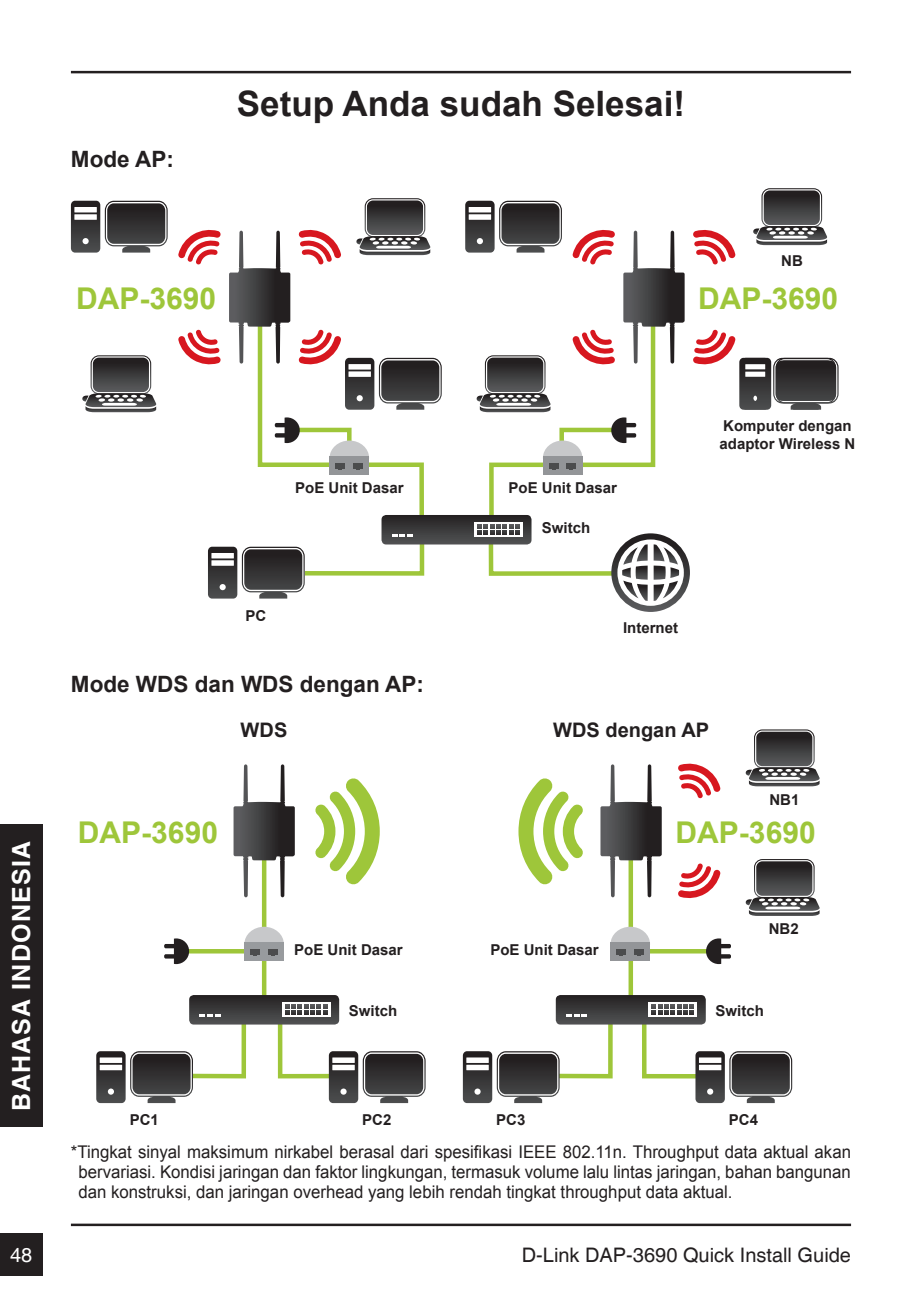
<style>
.page{position:relative;width:922px;height:1297px;background:#fff}
.page>*{position:absolute;margin:0;border:0;box-sizing:border-box;transform-origin:0 0}
.t1{font:700 35px "Arial";color:#231f20}
.t2{font:700 30px "Arial";color:#9ec63a}
.t3{font:700 25px "Helvetica";letter-spacing:.05em;color:#fff}
.t4{font:700 22.5px "Arial";color:#231f20}
.t5{font:20px "Helvetica";color:#231f20}
.t6{font:700 20px "Arial";color:#231f20}
.t7{font:20px "Helvetica";color:#fff}
.t8{font:17.5px/20px "Arial";color:#231f20;text-align:justify;scale:.96 1}
.t9{font:700 15px/18px "Arial";color:#231f20}
</style>
<div class="page">
<hr style="left:71px;top:71px;width:779px;height:2px;background:#231f20">
<hr style="left:71px;top:1223px;width:779px;height:3px;background:#231f20">
<div style="left:0;top:1233px;width:43px;height:43px;background:#231f20"></div>
<div style="left:0;top:824px;width:43px;height:303px;background:#231f20"></div>
<svg style="left:518px;top:778px;width:65px;height:107px"></svg>
<svg style="left:315px;top:778px;width:64px;height:107px"></svg>
<hr style="left:262px;top:854px;width:4px;height:143px;background:#9ec63a">
<svg style="left:233px;top:764px;width:62px;height:133px"></svg>
<svg style="left:96px;top:995px;width:329px;height:108px"></svg>
<div style="left:628px;top:854px;width:5px;height:143px;background:#9ec63a"></div>
<hr style="left:179px;top:949px;width:66px;height:4px;background:#9ec63a">
<svg style="left:174px;top:938px;width:15px;height:26px"></svg>
<svg style="left:164px;top:954px;width:17px;height:4px"></svg>
<hr style="left:164px;top:944px;width:17px;height:4px;background:#231f20;border-radius:2px">
<div style="left:244px;top:942px;width:40px;height:19px;background:#989b9e"></div>
<svg style="left:244px;top:927px;width:40px;height:29px"></svg>
<hr style="left:648px;top:949px;width:67px;height:4px;background:#9ec63a">
<svg style="left:705px;top:938px;width:16px;height:26px"></svg>
<hr style="left:713px;top:954px;width:17px;height:4px;background:#231f20;border-radius:2px">
<hr style="left:713px;top:944px;width:17px;height:4px;background:#231f20;border-radius:2px">
<div style="left:610px;top:942px;width:40px;height:19px;background:#939598"></div>
<svg style="left:610px;top:927px;width:40px;height:29px"></svg>
<svg style="left:71px;top:201px;width:97px;height:52px"></svg>
<svg style="left:82px;top:355px;width:74px;height:57px"></svg>
<svg style="left:462px;top:995px;width:330px;height:108px"></svg>
<svg style="left:600px;top:764px;width:61px;height:133px"></svg>
<svg style="left:745px;top:859px;width:74px;height:57px"></svg>
<svg style="left:745px;top:729px;width:74px;height:57px"></svg>
<svg style="left:678px;top:763px;width:42px;height:35px"></svg>
<svg style="left:678px;top:863px;width:42px;height:35px"></svg>
<svg style="left:178px;top:188px;width:660px;height:424px"></svg>
<p class="t4" style="left:71px;top:144px;width:104px">Mode AP:</p>
<h1 class="t1" style="left:237px;top:81px;width:449px">Setup Anda sudah Selesai!</h1>
<p class="t9" style="left:781px;top:252px;width:23px">NB</p>
<h2 class="t2" style="left:76px;top:279px;width:142px">DAP-3690</h2>
<h2 class="t2" style="left:698px;top:279px;width:142px">DAP-3690</h2>
<h3 class="t3" style="left:6px;top:1111px;width:272px;rotate:-90deg">BAHASA INDONESIA</h3>
<p class="t9" style="left:295px;top:479px;width:110px">PoE Unit Dasar</p>
<p class="t9" style="left:508px;top:479px;width:110px">PoE Unit Dasar</p>
<p class="t9" style="left:541px;top:520px;width:50px">Switch</p>
<p class="t9" style="left:719px;top:417px;width:137px">Komputer dengan adaptor Wireless N</p>
<p class="t9" style="left:245px;top:607px;width:22px">PC</p>
<p class="t4" style="left:71px;top:669px;width:354px">Mode WDS dan WDS dengan AP:</p>
<p class="t9" style="left:623px;top:619px;width:57px">Internet</p>
<p class="t6" style="left:240px;top:716px;width:48px">WDS</p>
<p class="t6" style="left:553px;top:716px;width:157px">WDS dengan AP</p>
<p class="t9" style="left:769px;top:791px;width:31px">NB1</p>
<h2 class="t2" style="left:78px;top:813px;width:142px">DAP-3690</h2>
<h2 class="t2" style="left:675px;top:813px;width:142px">DAP-3690</h2>
<p class="t9" style="left:294px;top:942px;width:110px">PoE Unit Dasar</p>
<p class="t9" style="left:490px;top:942px;width:110px">PoE Unit Dasar</p>
<p class="t9" style="left:349px;top:1002px;width:50px">Switch</p>
<p class="t9" style="left:768px;top:920px;width:31px">NB2</p>
<p class="t9" style="left:715px;top:1002px;width:50px">Switch</p>
<p class="t9" style="left:130px;top:1111px;width:31px">PC1</p>
<p class="t9" style="left:362px;top:1111px;width:31px">PC2</p>
<p class="t9" style="left:496px;top:1111px;width:31px">PC3</p>
<p class="t9" style="left:728px;top:1111px;width:31px">PC4</p>
<p class="t8" style="left:78px;top:1142px;width:806px;text-indent:-7px">*Tingkat sinyal maksimum nirkabel berasal dari spesifikasi IEEE 802.11n. Throughput data aktual akan bervariasi. Kondisi jaringan dan faktor lingkungan, termasuk volume lalu lintas jaringan, bahan bangunan dan konstruksi, dan jaringan overhead yang lebih rendah tingkat throughput data aktual.</p>
<p class="t7" style="left:10px;top:1243px;width:24px">48</p>
<p class="t5" style="left:521px;top:1243px;width:330px">D-Link DAP-3690 Quick Install Guide</p>
</div>
